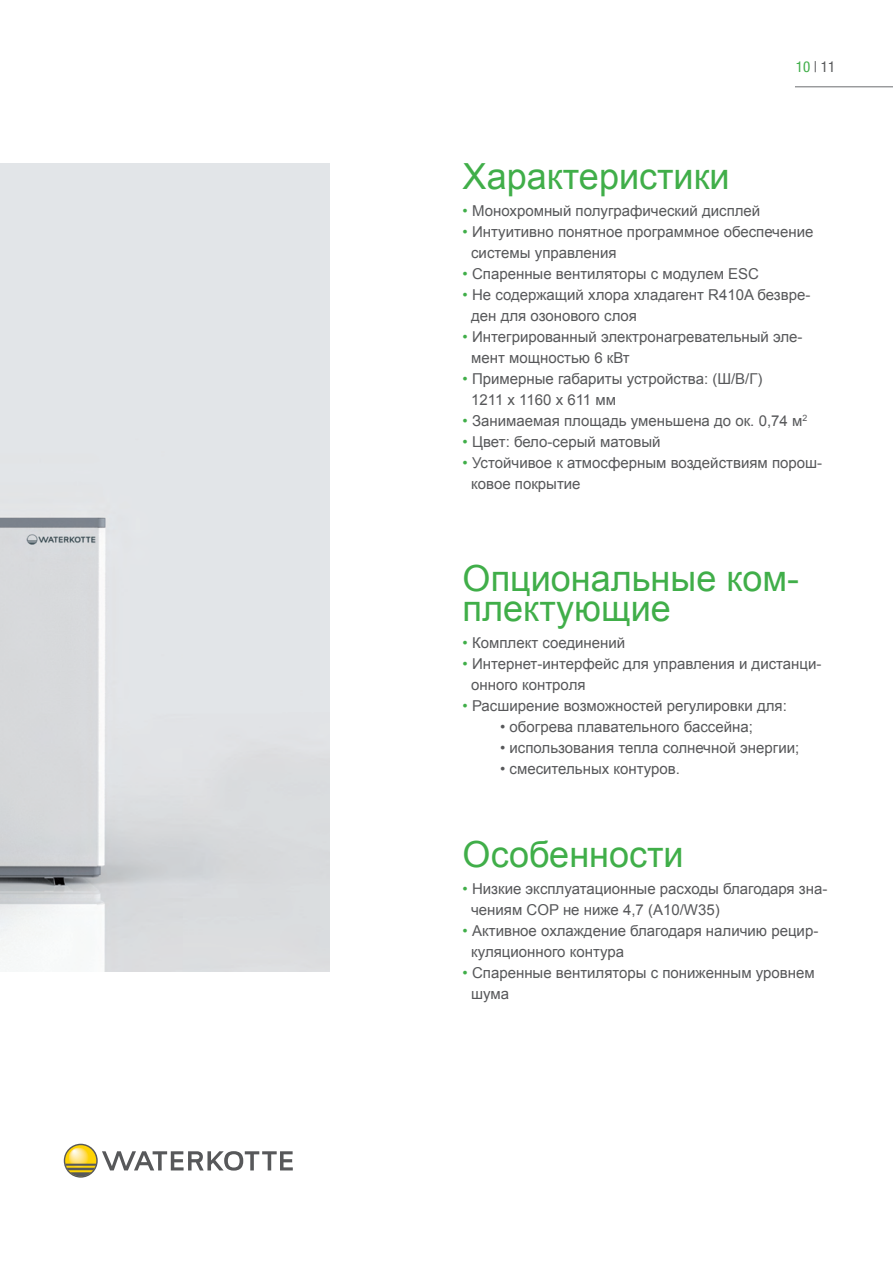
<style>
.page{position:relative;width:893px;height:1263px;background:#fff}
.page>*{position:absolute;margin:0;border:0;box-sizing:border-box;transform-origin:0 0}
.t1{font:36px/30px "Arial";color:#40ae49}
.t2{font:15px/21px "Arial";color:#57585a}
.t3{font:condensed 15px "Helvetica Neue LT Pro";color:#57585a}
.s1{color:#40ae49}
</style>
<div class="page">
<svg style="left:64px;top:1144px;width:229px;height:34px"></svg>
<img style="left:0;top:163px;width:330px;height:808px">
<hr style="left:795px;top:87px;width:98px;height:1px;background:#6c6d70">
<p class="t3" style="left:796px;top:58px;width:41px"><span class="s1">10</span> | 11</p>
<h1 class="t1" style="left:463px;top:162px;width:268px">Характеристики</h1>
<p class="t2" style="left:463px;top:201px;width:299px"><span class="s1">•</span> Монохромный полуграфический дисплей</p>
<p class="t2" style="left:471px;top:222px;width:344px;text-indent:-9px"><span class="s1">•</span> Интуитивно понятное программное обеспечение системы управления</p>
<p class="t2" style="left:463px;top:264px;width:298px"><span class="s1">•</span> Спаренные вентиляторы с модулем ESC</p>
<p class="t2" style="left:471px;top:285px;width:341px;text-indent:-9px"><span class="s1">•</span> Не содержащий хлора хладагент R410A безвре&shy;ден для озонового слоя</p>
<p class="t2" style="left:471px;top:327px;width:333px;text-indent:-9px"><span class="s1">•</span> Интегрированный электронагревательный эле&shy;мент мощностью 6 кВт</p>
<p class="t2" style="left:471px;top:369px;width:293px;text-indent:-9px"><span class="s1">•</span> Примерные габариты устройства: (Ш/В/Г)<br>1211 x 1160 x 611 мм</p>
<p class="t2" style="left:463px;top:411px;width:346px"><span class="s1">•</span> Занимаемая площадь уменьшена до ок. 0,74 м<sup>2</sup></p>
<p class="t2" style="left:463px;top:432px;width:199px"><span class="s1">•</span> Цвет: бело-серый матовый</p>
<p class="t2" style="left:471px;top:453px;width:353px;text-indent:-9px"><span class="s1">•</span> Устойчивое к атмосферным воздействиям порош&shy;ковое покрытие</p>
<h1 class="t1" style="left:463px;top:564px;width:338px">Опциональные ком&shy;плектующие</h1>
<p class="t2" style="left:463px;top:633px;width:164px"><span class="s1">•</span> Комплект соединений</p>
<p class="t2" style="left:471px;top:654px;width:352px;text-indent:-9px"><span class="s1">•</span> Интернет-интерфейс для управления и дистанци&shy;онного контроля</p>
<p class="t2" style="left:463px;top:696px;width:326px"><span class="s1">•</span> Расширение возможностей регулировки для:</p>
<p class="t2" style="left:500px;top:717px;width:254px">• обогрева плавательного бассейна;</p>
<p class="t2" style="left:500px;top:738px;width:301px">• использования тепла солнечной энергии;</p>
<p class="t2" style="left:500px;top:759px;width:181px">• смесительных контуров.</p>
<h1 class="t1" style="left:463px;top:840px;width:223px">Особенности</h1>
<p class="t2" style="left:471px;top:879px;width:358px;text-indent:-9px"><span class="s1">•</span> Низкие эксплуатационные расходы благодаря зна&shy;чениям COP не ниже 4,7 (A10/W35)</p>
<p class="t2" style="left:471px;top:921px;width:349px;text-indent:-9px"><span class="s1">•</span> Активное охлаждение благодаря наличию рецир&shy;куляционного контура</p>
<p class="t2" style="left:471px;top:963px;width:345px;text-indent:-9px"><span class="s1">•</span> Спаренные вентиляторы с пониженным уровнем шума</p>
</div>
